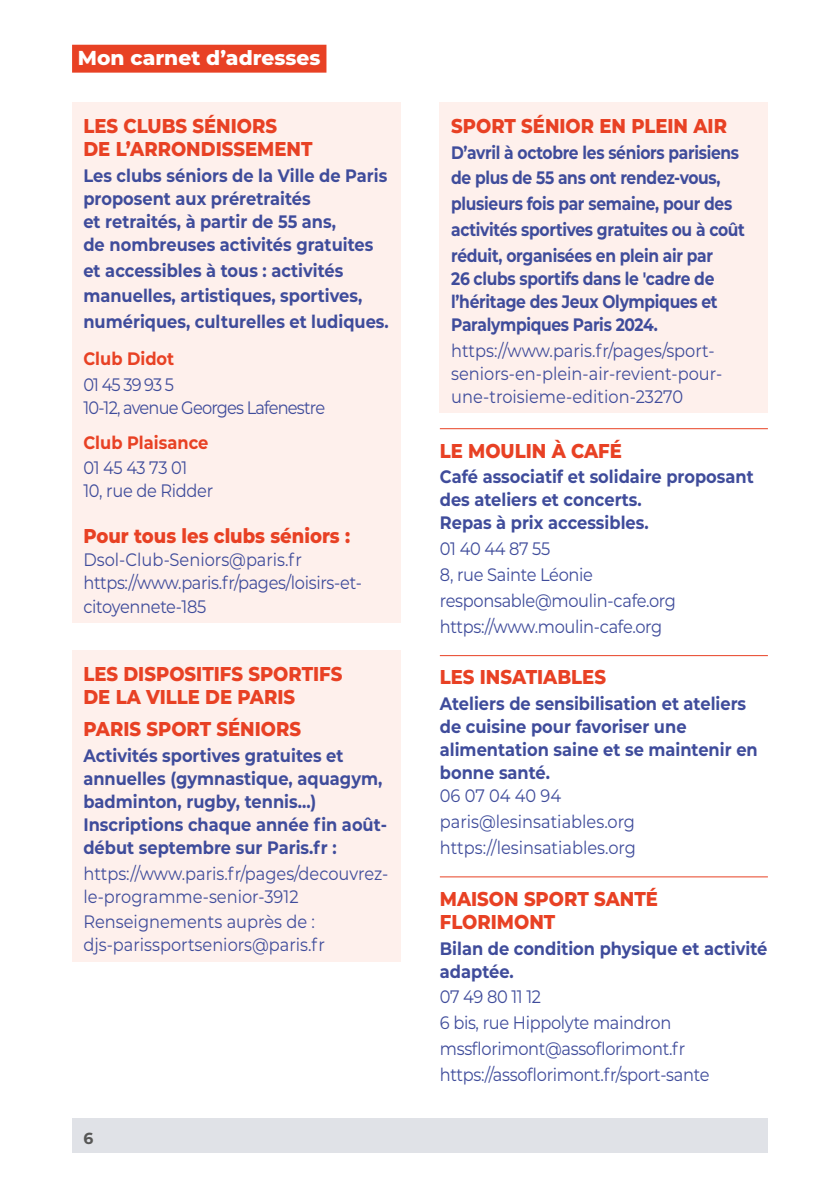
<style>
.page{position:relative;width:840px;height:1191px;background:#fff}
.page>*{position:absolute;margin:0;border:0;box-sizing:border-box;transform-origin:0 0}
.t1{font:800 20.2px "Montserrat";color:#fff}
.t2{font:800 20px/23px "Montserrat";color:#e84124;scale:.9 1}
.t3{font:700 18px/23px "Montserrat";color:#3f4c9b;scale:.9 1}
.t4{font:18px/25.8px "Montserrat";letter-spacing:-.015em;color:#3f4c9b;scale:.9 1}
.t5{font:700 18px/25.8px "Montserrat";letter-spacing:-.02em;color:#3f4c9b;scale:.86 1}
.t6{font:18px/23px "Montserrat";letter-spacing:-.05em;color:#3f4c9b;scale:.9 1}
.t7{font:700 18px "Montserrat";color:#e84124;scale:.9 1}
.t8{font:700 16px "Montserrat";color:#575756}
</style>
<div class="page">
<div style="left:72px;top:45px;width:254px;height:28px;background:#e84124"></div>
<div style="left:72px;top:1119px;width:695px;height:34px;background:#e0e2e7"></div>
<div style="left:72px;top:102px;width:328px;height:64px;background:#fef0ec"></div>
<div style="left:72px;top:158px;width:328px;height:103px;background:#fef0ec"></div>
<div style="left:72px;top:253px;width:328px;height:34px;background:#fef0ec"></div>
<div style="left:72px;top:279px;width:328px;height:33px;background:#fef0ec"></div>
<div style="left:72px;top:305px;width:328px;height:33px;background:#fef0ec"></div>
<div style="left:72px;top:336px;width:328px;height:39px;background:#fef0ec"></div>
<div style="left:72px;top:368px;width:328px;height:59px;background:#fef0ec"></div>
<div style="left:72px;top:425px;width:328px;height:34px;background:#fef0ec"></div>
<div style="left:72px;top:451px;width:328px;height:171px;background:#fef0ec"></div>
<div style="left:72px;top:650px;width:328px;height:65px;background:#fef0ec"></div>
<div style="left:72px;top:705px;width:328px;height:41px;background:#fef0ec"></div>
<div style="left:72px;top:738px;width:328px;height:126px;background:#fef0ec"></div>
<div style="left:72px;top:856px;width:328px;height:56px;background:#fef0ec"></div>
<div style="left:72px;top:905px;width:328px;height:56px;background:#fef0ec"></div>
<div style="left:439px;top:102px;width:328px;height:41px;background:#fef0ec"></div>
<div style="left:439px;top:135px;width:328px;height:34px;background:#fef0ec"></div>
<div style="left:439px;top:161px;width:328px;height:34px;background:#fef0ec"></div>
<div style="left:439px;top:187px;width:328px;height:33px;background:#fef0ec"></div>
<div style="left:439px;top:213px;width:328px;height:33px;background:#fef0ec"></div>
<div style="left:439px;top:239px;width:328px;height:102px;background:#fef0ec"></div>
<div style="left:439px;top:334px;width:328px;height:79px;background:#fef0ec"></div>
<hr style="left:439px;top:428px;width:328px;height:1px;background:#e84124">
<hr style="left:439px;top:655px;width:328px;height:1px;background:#e84124">
<hr style="left:439px;top:876px;width:328px;height:1px;background:#e84124">
<p class="t1" style="left:78px;top:43px;width:244px">Mon carnet d’adresses</p>
<p class="t2" style="left:83px;top:113px;width:256px">LES CLUBS SÉNIORS<br>DE L’ARRONDISSEMENT</p>
<p class="t3" style="left:83px;top:163px;width:339px">Les clubs séniors de la Ville de Paris proposent aux préretraités<br>et retraités, à partir de 55 ans,<br>de nombreuses activités gratuites</p>
<p class="t3" style="left:83px;top:256px;width:340px;line-height:25.8px">et accessibles à tous : activités manuelles, artistiques, sportives, numériques, culturelles et ludiques.</p>
<p class="t7" style="left:83px;top:346px;width:102px">Club Didot</p>
<p class="t6" style="left:83px;top:373px;width:270px">01 45 39 93 5<br>10-12, avenue Georges Lafenestre</p>
<p class="t7" style="left:83px;top:429px;width:140px">Club Plaisance</p>
<p class="t4" style="left:83px;top:456px;width:146px;line-height:23px">01 45 43 73 01<br>10, rue de Ridder</p>
<p class="t2" style="left:83px;top:524px;width:298px">Pour tous les clubs séniors :</p>
<p class="t4" style="left:83px;top:548px;width:311px;line-height:23px">Dsol-Club-Seniors@paris.fr https://www.paris.fr/pages/loisirs-et&shy;citoyennete-185</p>
<p class="t2" style="left:83px;top:661px;width:289px">LES DISPOSITIFS SPORTIFS<br>DE LA VILLE DE PARIS</p>
<p class="t2" style="left:83px;top:716px;width:243px">PARIS SPORT SÉNIORS</p>
<p class="t3" style="left:83px;top:743px;width:338px">Activités sportives gratuites et annuelles (gymnastique, aquagym, badminton, rugby, tennis…)<br>Inscriptions chaque année fin août&shy;début septembre sur Paris.fr :</p>
<p class="t4" style="left:83px;top:861px;width:340px;line-height:23px">https://www.paris.fr/pages/decouvrez&shy;le-programme-senior-3912</p>
<p class="t4" style="left:83px;top:910px;width:269px;line-height:23px">Renseignements auprès de : djs-parissportseniors@paris.fr</p>
<p class="t8" style="left:83px;top:1126px;width:11px">6</p>
<p class="t2" style="left:451px;top:113px;width:308px">SPORT SÉNIOR EN PLEIN AIR</p>
<p class="t5" style="left:451px;top:138px;width:343px">D’avril à octobre les séniors parisiens de plus de 55 ans ont rendez-vous, plusieurs fois par semaine, pour des activités sportives gratuites ou à coût réduit, organisées en plein air par</p>
<p class="t5" style="left:451px;top:266px;width:311px;line-height:23px">26 clubs sportifs dans le 'cadre de l’héritage des Jeux Olympiques et<br>Paralympiques Paris 2024.</p>
<p class="t4" style="left:451px;top:338px;width:302px;line-height:23px">https://www.paris.fr/pages/sport&shy;seniors-en-plein-air-revient-pour&shy;une-troisieme-edition-23270</p>
<p class="t2" style="left:439px;top:438px;width:204px">LE MOULIN À CAFÉ</p>
<p class="t3" style="left:439px;top:464px;width:350px">Café associatif et solidaire proposant des ateliers et concerts.<br>Repas à prix accessibles.</p>
<p class="t4" style="left:439px;top:535px;width:264px">01 40 44 87 55<br>8, rue Sainte Léonie responsable@moulin-cafe.org https://www.moulin-cafe.org</p>
<p class="t2" style="left:439px;top:665px;width:186px">LES INSATIABLES</p>
<p class="t3" style="left:439px;top:691px;width:354px">Ateliers de sensibilisation et ateliers de cuisine pour favoriser une alimentation saine et se maintenir en bonne santé.</p>
<p class="t4" style="left:439px;top:782px;width:219px">06 07 04 40 94 paris@lesinsatiables.org https://lesinsatiables.org</p>
<p class="t2" style="left:439px;top:886px;width:244px">MAISON SPORT SANTÉ<br>FLORIMONT</p>
<p class="t3" style="left:439px;top:935px;width:365px">Bilan de condition physique et activité adaptée.</p>
<p class="t4" style="left:439px;top:983px;width:301px">07 49 80 11 12<br>6 bis, rue Hippolyte maindron mssflorimont@assoflorimont.fr https://assoflorimont.fr/sport-sante</p>
</div>
